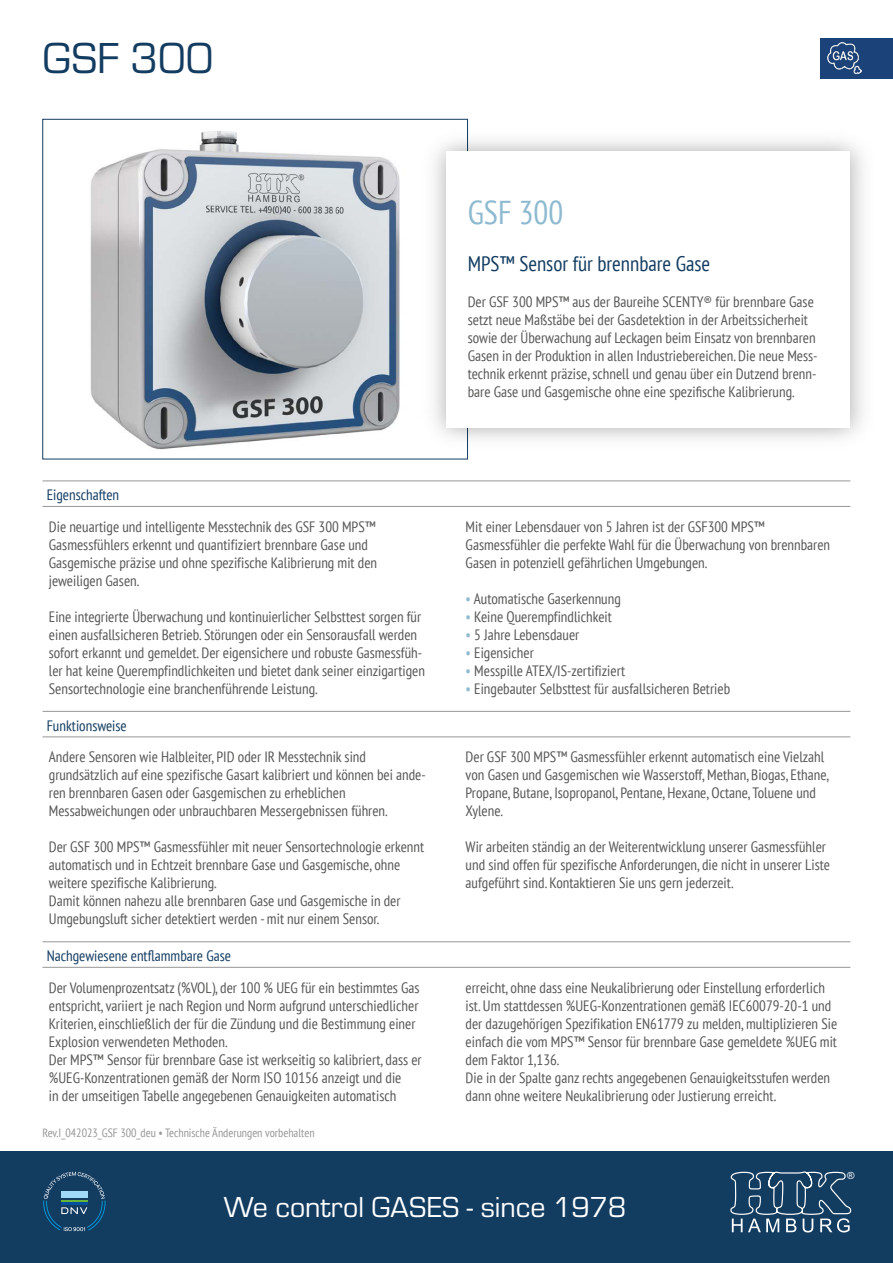
<style>
.page{position:relative;width:893px;height:1263px;background:#fff}
.page>*{position:absolute;margin:0;border:0;box-sizing:border-box;transform-origin:0 0}
.t1{font:45px "Eurostile";color:#133c61}
.t2{font:condensed 33px "PT Sans";color:#8dbad0}
.t3{font:30px "Eurostile";color:#fff}
.t4{font:condensed 21px "PT Sans";color:#133c61}
.t5{font:condensed 15px/18px "PT Sans";color:#575756}
.t6{font:condensed 15px "PT Sans";color:#133c61}
.t7{font:condensed 12px "PT Sans";color:#969696}
.t8{font:9.9px "Arial";color:#fff}
.s1{color:#8dbad0}
</style>
<div class="page">
<div style="left:0;top:1151px;width:893px;height:112px;background:#133c61"></div>
<svg style="left:43px;top:1172px;width:63px;height:59px"></svg>
<hr style="left:61px;top:1202px;width:26px;height:2px;background:#004f9f">
<svg style="left:730px;top:1171px;width:122px;height:61px"></svg>
<div style="left:821px;top:38px;width:72px;height:41px;background:#1b4379"></div>
<img style="left:827px;top:43px;width:34px;height:31px">
<img style="left:90px;top:131px;width:310px;height:319px">
<img style="left:434px;top:123px;width:430px;height:332px">
<div style="left:446px;top:151px;width:404px;height:276px;background:#fff"></div>
<hr style="left:43px;top:480px;width:807px;height:1px;background:#969696">
<hr style="left:43px;top:506px;width:807px;height:1px;background:#969696">
<hr style="left:43px;top:711px;width:807px;height:1px;background:#969696">
<hr style="left:43px;top:736px;width:807px;height:1px;background:#969696">
<hr style="left:43px;top:941px;width:807px;height:1px;background:#969696">
<hr style="left:43px;top:967px;width:807px;height:1px;background:#969696">
<h1 class="t1" style="left:43px;top:34px;width:172px">GSF 300</h1>
<h2 class="t2" style="left:468px;top:191px;width:97px">GSF 300</h2>
<h3 class="t4" style="left:468px;top:250px;width:244px">MPS™ Sensor für brennbare Gase</h3>
<p class="t5" style="left:468px;top:292px;width:351px">Der GSF 300 MPS™ aus der Baureihe SCENTY® für brennbare Gase setzt neue Maßstäbe bei der Gasdetektion in der Arbeitssicherheit sowie der Überwachung auf Leckagen beim Einsatz von brennbaren Gasen in der Produktion in allen Industriebereichen. Die neue Mess&shy;technik erkennt präzise, schnell und genau über ein Dutzend brenn&shy;bare Gase und Gasgemische ohne eine spezifische Kalibrierung.</p>
<p class="t6" style="left:47px;top:485px;width:74px">Eigenschaften</p>
<p class="t5" style="left:49px;top:517px;width:330px">Die neuartige und intelligente Messtechnik des GSF 300 MPS™ Gasmessfühlers erkennt und quantifiziert brennbare Gase und Gasgemische präzise und ohne spezifische Kalibrierung mit den jeweiligen Gasen.</p>
<p class="t5" style="left:49px;top:607px;width:378px">Eine integrierte Überwachung und kontinuierlicher Selbsttest sorgen für einen ausfallsicheren Betrieb. Störungen oder ein Sensorausfall werden sofort erkannt und gemeldet. Der eigensichere und robuste Gasmessfüh&shy;ler hat keine Querempfindlichkeiten und bietet dank seiner einzigartigen Sensortechnologie eine branchenführende Leistung.</p>
<p class="t6" style="left:47px;top:716px;width:82px">Funktionsweise</p>
<p class="t5" style="left:49px;top:748px;width:378px">Andere Sensoren wie Halbleiter, PID oder IR Messtechnik sind grundsätzlich auf eine spezifische Gasart kalibriert und können bei ande&shy;ren brennbaren Gasen oder Gasgemischen zu erheblichen Messabweichungen oder unbrauchbaren Messergebnissen führen.</p>
<p class="t5" style="left:49px;top:838px;width:377px">Der GSF 300 MPS™ Gasmessfühler mit neuer Sensortechnologie erkennt automatisch und in Echtzeit brennbare Gase und Gasgemische, ohne weitere spezifische Kalibrierung.<br>Damit können nahezu alle brennbaren Gase und Gasgemische in der Umgebungsluft sicher detektiert werden - mit nur einem Sensor.</p>
<p class="t6" style="left:47px;top:946px;width:186px">Nachgewiesene entflammbare Gase</p>
<p class="t5" style="left:49px;top:978px;width:374px">Der Volumenprozentsatz (%VOL), der 100 % UEG für ein bestimmtes Gas entspricht, variiert je nach Region und Norm aufgrund unterschiedlicher Kriterien, einschließlich der für die Zündung und die Bestimmung einer Explosion verwendeten Methoden.<br>Der MPS™ Sensor für brennbare Gase ist werkseitig so kalibriert, dass er %UEG-Konzentrationen gemäß der Norm ISO 10156 anzeigt und die<br>in der umseitigen Tabelle angegebenen Genauigkeiten automatisch</p>
<p class="t7" style="left:43px;top:1125px;width:274px">Rev.I_042023_GSF 300_deu • Technische Änderungen vorbehalten</p>
<p class="t5" style="left:466px;top:517px;width:366px">Mit einer Lebensdauer von 5 Jahren ist der GSF300 MPS™<br>Gasmessfühler die perfekte Wahl für die Überwachung von brennbaren<br>Gasen in potenziell gefährlichen Umgebungen.</p>
<p class="t5" style="left:466px;top:589px;width:157px"><span class="s1">•</span> Automatische Gaserkennung</p>
<p class="t5" style="left:466px;top:607px;width:148px"><span class="s1">•</span> Keine Querempfindlichkeit</p>
<p class="t5" style="left:466px;top:625px;width:115px"><span class="s1">•</span> 5 Jahre Lebensdauer</p>
<p class="t5" style="left:466px;top:643px;width:70px"><span class="s1">•</span> Eigensicher</p>
<p class="t5" style="left:466px;top:661px;width:161px"><span class="s1">•</span> Messpille ATEX/IS-zertifiziert</p>
<p class="t5" style="left:466px;top:679px;width:266px"><span class="s1">•</span> Eingebauter Selbsttest für ausfallsicheren Betrieb</p>
<p class="t5" style="left:466px;top:748px;width:365px">Der GSF 300 MPS™ Gasmessfühler erkennt automatisch eine Vielzahl von Gasen und Gasgemischen wie Wasserstoff, Methan, Biogas, Ethane, Propane, Butane, Isopropanol, Pentane, Hexane, Octane, Toluene und Xylene.</p>
<p class="t5" style="left:466px;top:838px;width:366px">Wir arbeiten ständig an der Weiterentwicklung unserer Gasmessfühler und sind offen für spezifische Anforderungen, die nicht in unserer Liste aufgeführt sind. Kontaktieren Sie uns gern jederzeit.</p>
<p class="t5" style="left:466px;top:978px;width:373px">erreicht, ohne dass eine Neukalibrierung oder Einstellung erforderlich ist. Um stattdessen %UEG-Konzentrationen gemäß IEC60079-20-1 und der dazugehörigen Spezifikation EN61779 zu melden, multiplizieren Sie einfach die vom MPS™ Sensor für brennbare Gase gemeldete %UEG mit dem Faktor 1,136.<br>Die in der Spalte ganz rechts angegebenen Genauigkeitsstufen werden dann ohne weitere Neukalibrierung oder Justierung erreicht.</p>
<h3 class="t3" style="left:224px;top:1191px;width:404px">We control GASES - since 1978</h3>
<p class="t8" style="left:847px;top:1169px;width:9px">®</p>
</div>
